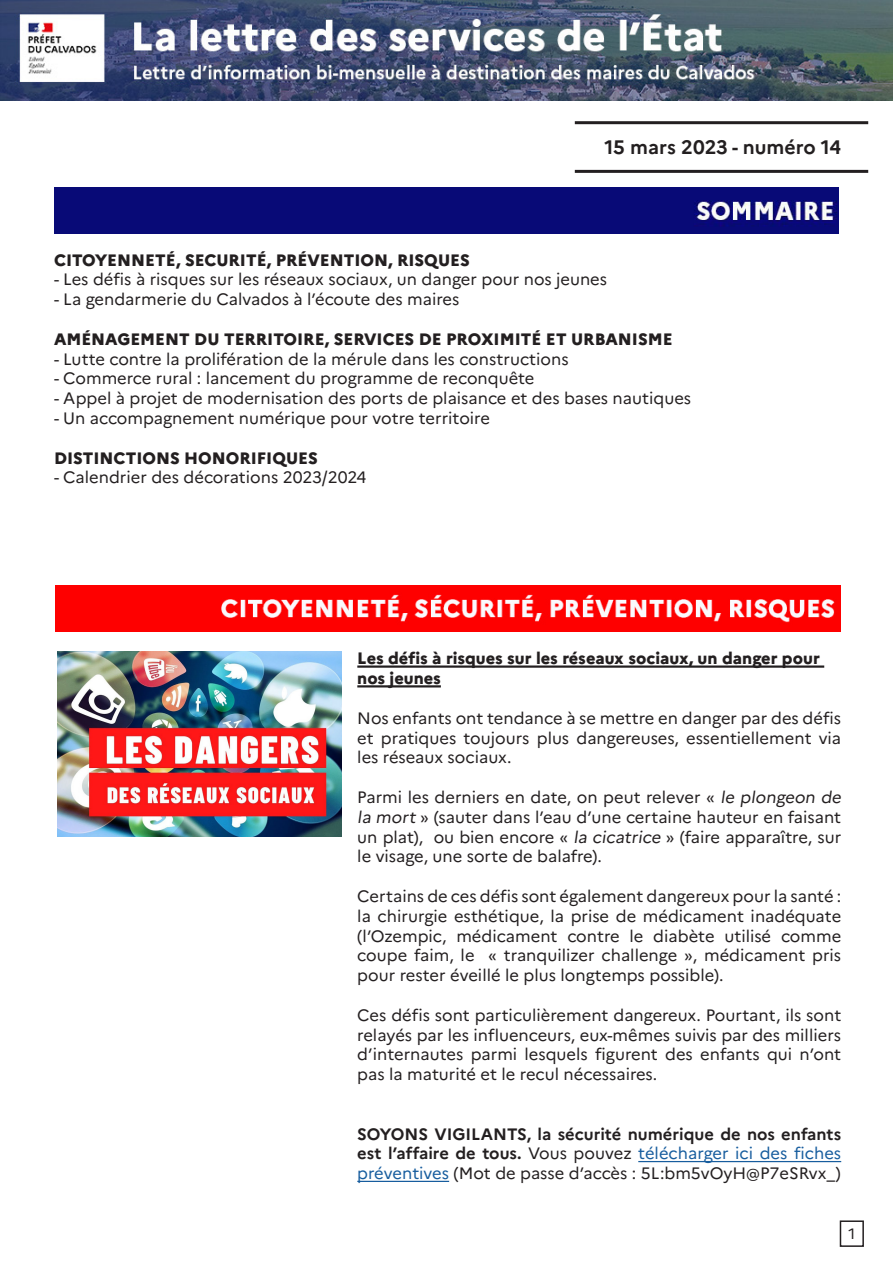
<style>
.page{position:relative;width:893px;height:1263px;background:#fff}
.page>*{position:absolute;margin:0;border:0;box-sizing:border-box;transform-origin:0 0}
.t1{font:700 19.5px "Marianne";color:#231f20}
.t2{font:16.5px/19.8px "Marianne";color:#231f20;text-align:justify}
.t3{font:800 16.5px/19.8px "Marianne";color:#231f20}
.t4{font:700 16.5px/19.8px "Marianne";color:#231f20;text-align:justify}
.t5{font:15px "Marianne";color:#231f20}
.s1{font-weight:400}
.s2{font-weight:400;color:#175d9e}
</style>
<div class="page">
<img style="left:0;top:0;width:893px;height:101px">
<hr style="left:575px;top:121px;width:293px;height:3px;background:#231f20">
<hr style="left:575px;top:170px;width:293px;height:3px;background:#231f20">
<div style="left:54px;top:187px;width:785px;height:46px;background:#080a77"></div>
<img style="left:56px;top:586px;width:784px;height:46px">
<hr style="left:357px;top:665px;width:467px;height:3px;background:#231f20">
<hr style="left:357px;top:685px;width:84px;height:2px;background:#231f20">
<hr style="left:638px;top:1161px;width:203px;height:1px;background:#175d9e">
<hr style="left:357px;top:1181px;width:92px;height:1px;background:#175d9e">
<img style="left:57px;top:652px;width:284px;height:184px">
<div style="left:840px;top:1220px;width:24px;height:27px;border:2px solid #231f20"></div>
<p class="t1" style="left:605px;top:135px;width:238px">15 mars 2023 - numéro 14</p>
<p class="t3" style="left:54px;top:250px;width:417px">CITOYENNETÉ, SECURITÉ, PRÉVENTION, RISQUES</p>
<p class="t2" style="left:54px;top:270px;width:555px">- Les défis à risques sur les réseaux sociaux, un danger pour nos jeunes</p>
<p class="t2" style="left:54px;top:289px;width:407px">- La gendarmerie du Calvados à l’écoute des maires</p>
<p class="t3" style="left:54px;top:329px;width:620px">AMÉNAGEMENT DU TERRITOIRE, SERVICES DE PROXIMITÉ ET URBANISME</p>
<p class="t2" style="left:54px;top:349px;width:516px">- Lutte contre la prolifération de la mérule dans les constructions</p>
<p class="t2" style="left:54px;top:369px;width:482px">- Commerce rural : lancement du programme de reconquête</p>
<p class="t2" style="left:54px;top:388px;width:639px">- Appel à projet de modernisation des ports de plaisance et des bases nautiques</p>
<p class="t2" style="left:54px;top:408px;width:437px">- Un accompagnement numérique pour votre territoire</p>
<p class="t3" style="left:54px;top:448px;width:265px">DISTINCTIONS HONORIFIQUES</p>
<p class="t2" style="left:54px;top:468px;width:314px">- Calendrier des décorations 2023/2024</p>
<p class="t3" style="left:357px;top:648px;width:464px">Les défis à risques sur les réseaux sociaux, un danger pour nos jeunes</p>
<p class="t2" style="left:357px;top:708px;width:485px">Nos enfants ont tendance à se mettre en danger par des défis et pratiques toujours plus dangereuses, essentiellement via les réseaux sociaux.</p>
<p class="t2" style="left:357px;top:787px;width:488px;text-align:left">Parmi les derniers en date, on peut relever « le plongeon de la mort » (sauter dans l’eau d’une certaine hauteur en faisant un plat), ou bien encore « la cicatrice » (faire apparaître, sur le visage, une sorte de balafre).</p>
<p class="t2" style="left:357px;top:886px;width:485px">Certains de ces défis sont également dangereux pour la santé : la chirurgie esthétique, la prise de médicament inadéquate (l’Ozempic, médicament contre le diabète utilisé comme coupe faim, le « tranquilizer challenge », médicament pris pour rester éveillé le plus longtemps possible).</p>
<p class="t2" style="left:357px;top:1005px;width:485px">Ces défis sont particulièrement dangereux. Pourtant, ils sont relayés par les influenceurs, eux-mêmes suivis par des milliers d’internautes parmi lesquels figurent des enfants qui n’ont pas la maturité et le recul nécessaires.</p>
<p class="t4" style="left:357px;top:1124px;width:485px">SOYONS VIGILANTS, la sécurité numérique de nos enfants est l’affaire de tous. <span class="s1">Vous pouvez</span> <span class="s2">télécharger ici des fiches préventives</span> <span class="s1">(Mot de passe d’accès : 5L:bm5vOyH@P7eSRvx_)</span></p>
<p class="t5" style="left:848px;top:1225px;width:8px">1</p>
</div>
